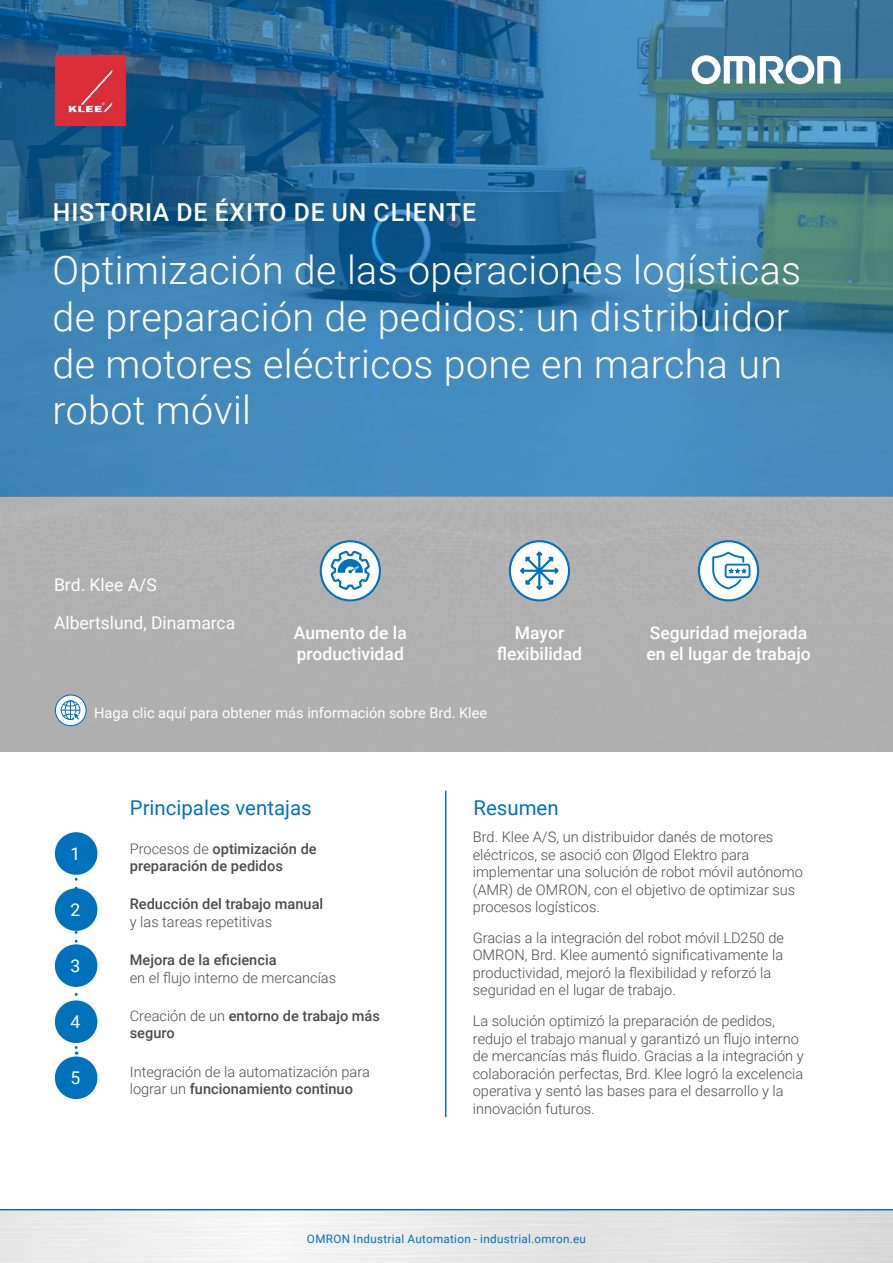
<style>
.page{position:relative;width:893px;height:1263px;background:#fff}
.page>*{position:absolute;margin:0;border:0;box-sizing:border-box;transform-origin:0 0}
.t1{font:300 39.45px/46.7px "Roboto";letter-spacing:.01em;color:#fff}
.t2{font:500 24.75px "Roboto";letter-spacing:.035em;color:#fff}
.t3{font:20.4px "Roboto";color:#0072bc}
.t4{font:500 17.55px/21px "Roboto";color:#fff}
.t5{font:17.55px "Roboto";color:#fff}
._10pt_Light_85__Black{font:300 14.55px/17.5px "Roboto";color:#4b4c4d}
._10pt_Light_85__Black-2{font:500 14.55px/17.5px "Roboto";color:#4b4c4d}
.t6{font:14.55px "Roboto";color:#fff}
.t7{font:11.7px "Roboto";letter-spacing:.025em;color:#0072bc}
.s1{font-weight:300}
.s2{font-weight:500}
</style>
<div class="page">
<div style="left:0;top:496px;width:893px;height:255px;background:#b0b0b0"></div>
<svg style="left:0;top:0;width:893px;height:496px;background:#3679a6"></svg>
<svg style="left:0;top:1210px;width:893px;height:53px"></svg>
<svg style="left:698px;top:540px;width:61px;height:61px"></svg>
<svg style="left:509px;top:540px;width:61px;height:61px"></svg>
<svg style="left:320px;top:540px;width:61px;height:61px"></svg>
<svg style="left:55px;top:694px;width:32px;height:32px"></svg>
<hr style="left:445px;top:791px;width:1px;height:326px;background:#0072bc">
<svg style="left:75px;top:877px;width:3px;height:177px"></svg>
<svg style="left:692px;top:55px;width:148px;height:29px"></svg>
<hr style="left:0;top:1209px;width:893px;height:1px;background:#0072bc">
<div style="left:55px;top:888px;width:42px;height:43px;background:#0072bc;border-radius:50%"></div>
<div style="left:55px;top:944px;width:42px;height:43px;background:#0072bc;border-radius:50%"></div>
<div style="left:55px;top:1000px;width:42px;height:43px;background:#0072bc;border-radius:50%"></div>
<div style="left:55px;top:1056px;width:42px;height:43px;background:#0072bc;border-radius:50%"></div>
<div style="left:55px;top:832px;width:42px;height:43px;background:#0072bc;border-radius:50%"></div>
<img style="left:56px;top:55px;width:70px;height:70px">
<p class="t2" style="left:53px;top:195px;width:425px">HISTORIA DE ÉXITO DE UN CLIENTE</p>
<p class="t1" style="left:53px;top:245px;width:750px">Optimización de las operaciones logísticas de preparación de pedidos: un distribuidor de motores eléctricos pone en marcha un robot móvil</p>
<p class="t5" style="left:54px;top:573px;width:104px">Brd. Klee A/S</p>
<p class="t5" style="left:54px;top:610px;width:183px">Albertslund, Dinamarca</p>
<p class="t4" style="left:294px;top:621px;width:115px">Aumento de la productividad</p>
<p class="t4" style="left:646px;top:621px;width:166px">Seguridad mejorada en el lugar de trabajo</p>
<p class="t4" style="left:515px;top:621px;width:51px">Mayor</p>
<p class="t4" style="left:497px;top:642px;width:87px">flexibilidad</p>
<p class="t6" style="left:94px;top:703px;width:395px">Haga clic aquí para obtener más información sobre Brd. Klee</p>
<p class="t5" style="left:70px;top:841px;width:11px">1</p>
<p class="t5" style="left:70px;top:897px;width:11px">2</p>
<p class="t5" style="left:70px;top:953px;width:11px">3</p>
<p class="t5" style="left:70px;top:1009px;width:11px">4</p>
<p class="t5" style="left:70px;top:1065px;width:11px">5</p>
<p class="t3" style="left:130px;top:793px;width:183px">Principales ventajas</p>
<p class="t3" style="left:473px;top:793px;width:87px">Resumen</p>
<p class="_10pt_Light_85__Black-2" style="left:130px;top:839px;width:188px"><span class="s1">Procesos de</span> optimización de preparación de pedidos</p>
<p class="_10pt_Light_85__Black-2" style="left:130px;top:895px;width:195px">Reducción del trabajo manual <span class="s1">y las tareas repetitivas</span></p>
<p class="_10pt_Light_85__Black" style="left:130px;top:951px;width:208px"><span class="s2">Mejora de la eficiencia<br></span>en el flujo interno de mercancías</p>
<p class="_10pt_Light_85__Black-2" style="left:130px;top:1006px;width:252px"><span class="s1">Creación de un</span> entorno de trabajo más seguro</p>
<p class="_10pt_Light_85__Black" style="left:130px;top:1062px;width:242px">Integración de la automatización para lograr un <span class="s2">funcionamiento continuo</span></p>
<p class="_10pt_Light_85__Black" style="left:473px;top:828px;width:332px">Brd. Klee A/S, un distribuidor danés de motores eléctricos, se asoció con Ølgod Elektro para implementar una solución de robot móvil autónomo (AMR) de OMRON, con el objetivo de optimizar sus procesos logísticos.</p>
<p class="_10pt_Light_85__Black" style="left:473px;top:928px;width:313px">Gracias a la integración del robot móvil LD250 de OMRON, Brd. Klee aumentó significativamente la productividad, mejoró la flexibilidad y reforzó la seguridad en el lugar de trabajo.</p>
<p class="_10pt_Light_85__Black" style="left:473px;top:1011px;width:332px">La solución optimizó la preparación de pedidos, redujo el trabajo manual y garantizó un flujo interno de mercancías más fluido. Gracias a la integración y colaboración perfectas, Brd. Klee logró la excelencia operativa y sentó las bases para el desarrollo y la innovación futuros.</p>
<p class="t7" style="left:307px;top:1230px;width:281px">OMRON Industrial Automation - industrial.omron.eu</p>
</div>
